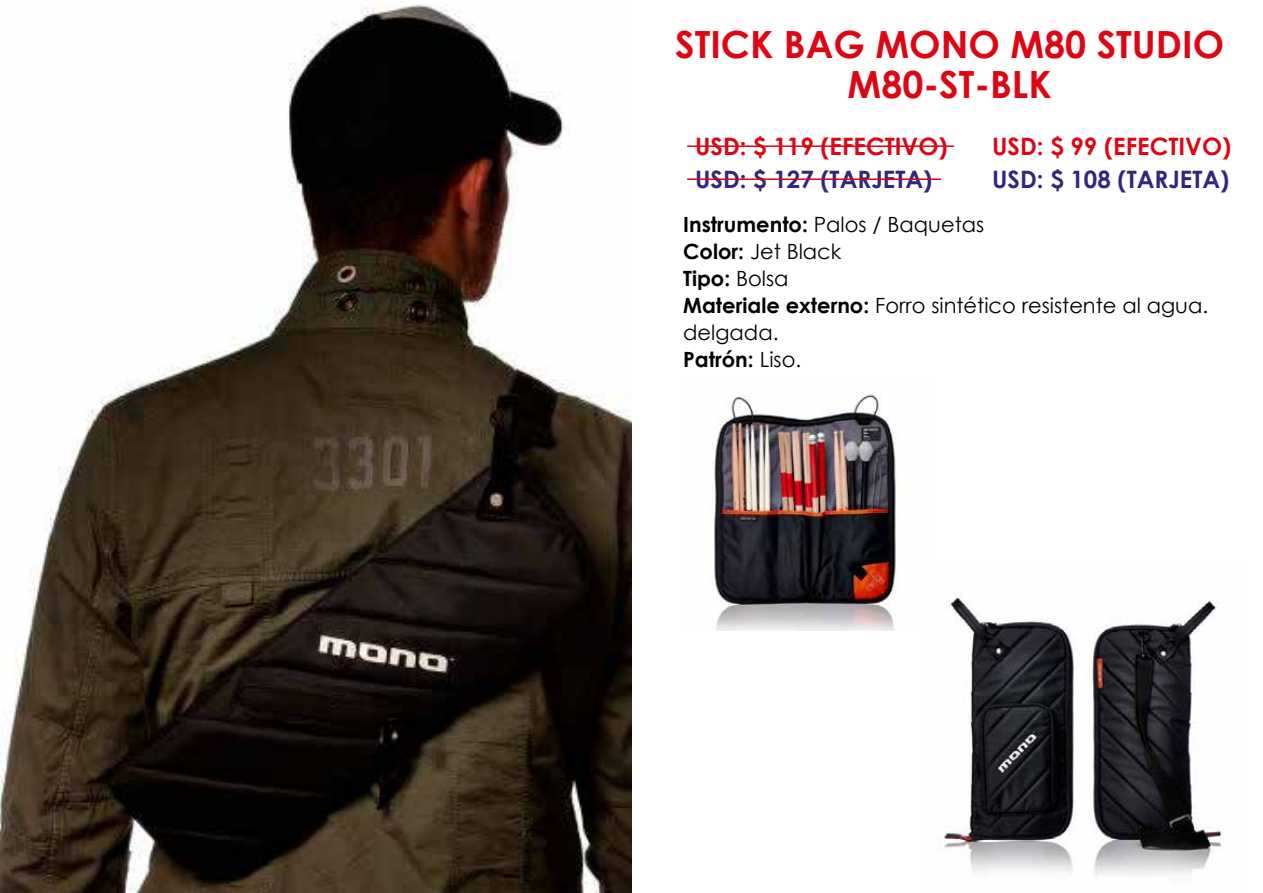
<style>
.page{position:relative;width:1263px;height:893px;background:#fff}
.page>*{position:absolute;margin:0;border:0;box-sizing:border-box;transform-origin:0 0}
.t1{font:700 37.5px/40.5px "Century Gothic";color:#dd0613;text-align:center}
.t2{font:700 24px "Century Gothic";color:#dd0613}
.t3{font:700 24px "Century Gothic";color:#312780}
.t4{font:21px/27px "Century Gothic";color:#000}
.s1{font-weight:700}
</style>
<div class="page">
<hr style="left:687px;top:145px;width:267px;height:2px;background:#dd0613">
<hr style="left:687px;top:178px;width:254px;height:2px;background:#dd0613">
<img style="left:937px;top:594px;width:286px;height:283px">
<img style="left:710px;top:393px;width:186px;height:237px">
<img style="left:0;top:4px;width:631px;height:889px">
<h1 class="t1" style="left:675px;top:22px;width:550px">STICK BAG MONO M80 STUDIO<br>M80-ST-BLK</h1>
<p class="t2" style="left:695px;top:128px;width:254px">USD: $ 119 (EFECTIVO)</p>
<p class="t3" style="left:695px;top:161px;width:239px">USD: $ 127 (TARJETA)</p>
<p class="t4" style="left:683px;top:211px;width:526px"><span class="s1">Instrumento:</span> Palos / Baquetas<br><span class="s1">Color:</span> Jet Black<br><span class="s1">Tipo:</span> Bolsa<br><span class="s1">Materiale externo:</span> Forro sintético resistente al agua. delgada.<br><span class="s1">Patrón:</span> Liso.</p>
<p class="t2" style="left:992px;top:128px;width:241px">USD: $ 99 (EFECTIVO)</p>
<p class="t3" style="left:992px;top:161px;width:239px">USD: $ 108 (TARJETA)</p>
</div>
